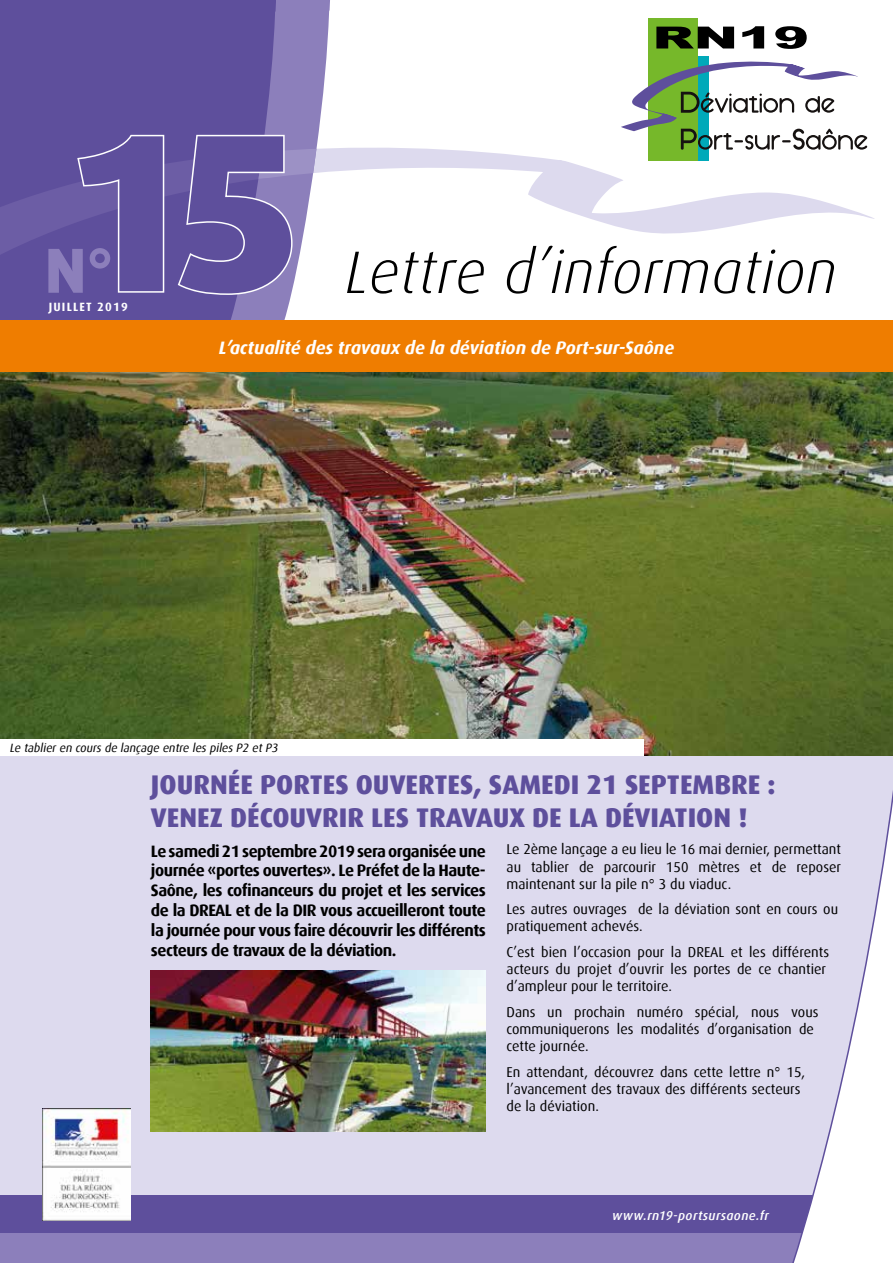
<style>
.page{position:relative;width:893px;height:1263px;background:#fff}
.page>*{position:absolute;margin:0;border:0;box-sizing:border-box;transform-origin:0 0}
.t1{font:800 225px "Dax";color:#5e4f9c}
.t2{font:800 63.75px "Dax";color:#8c7fbb}
.t3{font:italic 300 60px "Dax";letter-spacing:.01em;color:#000}
.t4{font:800 27px/33px "Dax";color:#5e4f9c}
.t5{font:italic 700 18px "Dax";letter-spacing:-.005em;color:#fff}
.t6{font:700 16.5px/19.8px "Dax";letter-spacing:-.03em;color:#000;text-align:justify}
.t7{font:14.25px/17.1px "Dax";color:#000}
.t8{font:italic 500 12.75px "Dax";letter-spacing:.035em;color:#fff}
.t9{font:italic 12px "Dax";color:#000}
.t10{font:700 12px "Dax";letter-spacing:.1em;color:#fff}
</style>
<div class="page">
<div style="left:0;top:340px;width:893px;height:903px;background:#dddaee"></div>
<div style="left:0;top:1195px;width:893px;height:38px;background:#5e4f9c"></div>
<div style="left:0;top:1233px;width:893px;height:30px;background:#8c7fbb"></div>
<img style="left:0;top:372px;width:55px;height:367px">
<img style="left:55px;top:26px;width:838px;height:1237px">
<svg style="left:331px;top:148px;width:544px;height:131px"></svg>
<div style="left:698px;top:56px;width:11px;height:105px;background:#00a9b9"></div>
<div style="left:648px;top:18px;width:50px;height:143px;background:#76b82a"></div>
<svg style="left:656px;top:27px;width:78px;height:22px"></svg>
<svg style="left:742px;top:26px;width:22px;height:23px"></svg>
<svg style="left:775px;top:26px;width:32px;height:23px"></svg>
<svg style="left:621px;top:61px;width:246px;height:89px"></svg>
<div style="left:0;top:320px;width:893px;height:52px;background:#ef7d00"></div>
<img style="left:43px;top:1108px;width:87px;height:112px">
<svg style="left:0;top:0;width:331px;height:320px;background:#7467aa"></svg>
<div style="left:0;top:739px;width:644px;height:17px;background:#fff"></div>
<img style="left:151px;top:971px;width:335px;height:160px">
<h1 class="t1" style="left:64px;top:85px;width:241px">15</h1>
<h2 class="t2" style="left:45px;top:234px;width:70px">N °</h2>
<p class="t10" style="left:49px;top:300px;width:81px">JUILLET 2019</p>
<h3 class="t3" style="left:345px;top:239px;width:493px">Lettre d’information</h3>
<p class="t5" style="left:219px;top:337px;width:457px">L’actualité des travaux de la déviation de Port-sur-Saône</p>
<p class="t9" style="left:9px;top:741px;width:272px">Le tablier en cours de lançage entre les piles P2 et P3</p>
<h3 class="t4" style="left:151px;top:769px;width:626px">JOURNÉE PORTES OUVERTES, SAMEDI 21 SEPTEMBRE :<br>VENEZ DÉCOUVRIR LES TRAVAUX DE LA DÉVIATION !</h3>
<p class="t6" style="left:151px;top:841px;width:336px">Le samedi 21 septembre 2019 sera organisée une journée «portes ouvertes». Le Préfet de la Haute-Saône, les cofinanceurs du projet et les services de la DREAL et de la DIR vous accueilleront toute la journée pour vous faire découvrir les différents secteurs de travaux de la déviation.</p>
<p class="t7" style="left:507px;top:841px;width:336px;text-align:justify">Le 2ème lançage a eu lieu le 16 mai dernier, permettant au tablier de parcourir 150 mètres et de reposer maintenant sur la pile n° 3 du viaduc.</p>
<p class="t7" style="left:507px;top:901px;width:333px">Les autres ouvrages de la déviation sont en cours ou pratiquement achevés.</p>
<p class="t7" style="left:507px;top:944px;width:324px">C’est bien l’occasion pour la DREAL et les différents acteurs du projet d’ouvrir les portes de ce chantier d’ampleur pour le territoire.</p>
<p class="t7" style="left:507px;top:1003px;width:313px">Dans un prochain numéro spécial, nous vous communiquerons les modalités d’organisation de cette journée.</p>
<p class="t7" style="left:507px;top:1063px;width:300px">En attendant, découvrez dans cette lettre n° 15, l’avancement des travaux des différents secteurs de la déviation.</p>
<p class="t8" style="left:612px;top:1208px;width:158px">www.rn19-portsursaone.fr</p>
</div>
